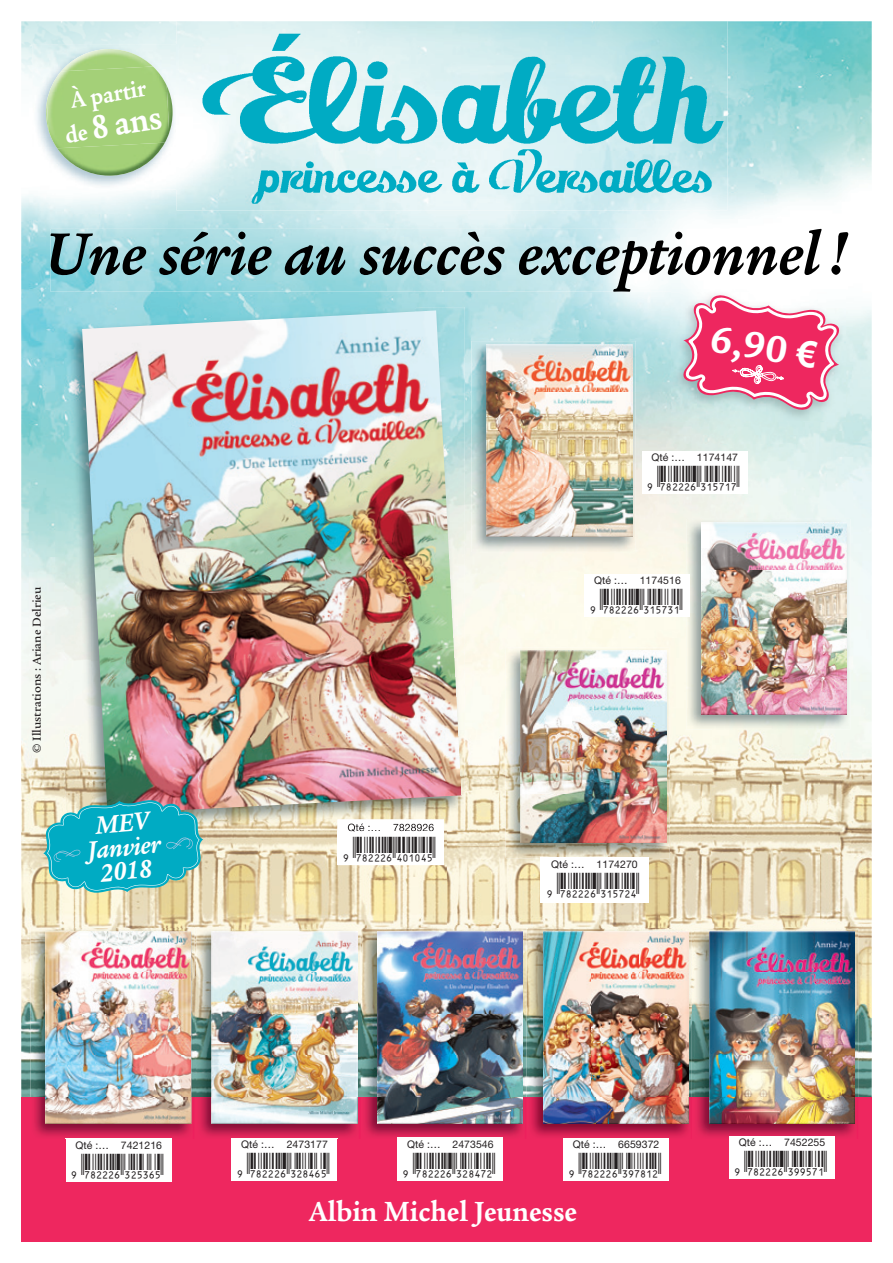
<style>
.page{position:relative;width:893px;height:1263px;background:#fff}
.page>*{position:absolute;margin:0;border:0;box-sizing:border-box;transform-origin:0 0}
.t1{font:italic 700 64.2px "Legacy Serif";color:#000;scale:.94 1}
.t2{font:700 40.5px "Legacy Sans";color:#fff}
.t3{font:700 35.85px "Legacy Serif";color:#fff;scale:.87 1}
.t4{font:700 30px "Legacy Serif";color:#fff;scale:.9 1}
.t5{font:27px "Ean P30 Lfz";color:#231f20}
.t6{font:italic 700 27px/24px "Legacy Serif";color:#fff;text-align:center;scale:.94 1}
.t7{font:700 24.9px "Legacy Serif";color:#fff;scale:.87 1}
.t8{font:500 12.45px "Legacy Serif";color:#231f20}
.t9{font:10.5px "Helvetica Neue";letter-spacing:.005em;color:#231f20}
.s1{font-size:24.9px}
.s2{font-family:"Arial";font-size:36px}
</style>
<div class="page">
<img style="left:21px;top:21px;width:155px;height:52px">
<img style="left:713px;top:21px;width:159px;height:198px">
<img style="left:21px;top:73px;width:53px;height:1024px">
<img style="left:74px;top:190px;width:639px;height:39px">
<img style="left:819px;top:307px;width:53px;height:790px">
<img style="left:74px;top:292px;width:597px;height:47px">
<img style="left:465px;top:339px;width:206px;height:53px">
<img style="left:447px;top:392px;width:52px;height:536px">
<img style="left:499px;top:658px;width:54px;height:439px">
<img style="left:660px;top:658px;width:52px;height:439px">
<img style="left:712px;top:729px;width:107px;height:199px">
<img style="left:74px;top:830px;width:373px;height:146px">
<img style="left:553px;top:858px;width:107px;height:70px">
<img style="left:194px;top:976px;width:2px;height:121px">
<img style="left:51px;top:229px;width:636px;height:63px">
<img style="left:176px;top:21px;width:551px;height:189px">
<div style="left:21px;top:1097px;width:851px;height:145px;background:#ee275f"></div>
<img style="left:33px;top:44px;width:145px;height:146px">
<img style="left:46px;top:49px;width:107px;height:81px">
<img style="left:57px;top:86px;width:116px;height:90px">
<img style="left:47px;top:67px;width:122px;height:81px">
<img style="left:671px;top:292px;width:174px;height:130px">
<img style="left:671px;top:289px;width:18px;height:3px">
<svg style="left:683px;top:294px;width:157px;height:117px"></svg>
<img style="left:528px;top:928px;width:164px;height:209px">
<img style="left:688px;top:931px;width:1px;height:166px">
<svg style="left:688px;top:1097px;width:1px;height:26px"></svg>
<img style="left:543px;top:931px;width:145px;height:192px">
<img style="left:694px;top:928px;width:164px;height:209px">
<img style="left:709px;top:931px;width:146px;height:192px">
<div style="left:337px;top:819px;width:107px;height:46px;background:#fff"></div>
<img style="left:66px;top:307px;width:399px;height:523px">
<img style="left:337px;top:819px;width:107px;height:11px">
<img style="left:348px;top:823px;width:86px;height:7px">
<img style="left:82px;top:310px;width:380px;height:504px">
<svg style="left:43px;top:800px;width:160px;height:93px;background:#33b1bd"></svg>
<div style="left:397px;top:1138px;width:106px;height:42px;background:#fff"></div>
<div style="left:66px;top:1139px;width:105px;height:42px;background:#fff"></div>
<div style="left:232px;top:1138px;width:105px;height:42px;background:#fff"></div>
<div style="left:563px;top:1138px;width:106px;height:42px;background:#fff"></div>
<div style="left:729px;top:1136px;width:106px;height:43px;background:#fff"></div>
<img style="left:31px;top:928px;width:163px;height:211px">
<img style="left:191px;top:931px;width:1px;height:166px">
<svg style="left:191px;top:1097px;width:1px;height:26px"></svg>
<img style="left:46px;top:931px;width:145px;height:192px">
<img style="left:196px;top:928px;width:330px;height:211px">
<img style="left:397px;top:1138px;width:106px;height:1px">
<img style="left:378px;top:931px;width:145px;height:192px">
<img style="left:232px;top:1138px;width:105px;height:1px">
<img style="left:212px;top:931px;width:145px;height:192px">
<img style="left:472px;top:341px;width:164px;height:211px">
<img style="left:487px;top:344px;width:145px;height:193px">
<img style="left:686px;top:519px;width:164px;height:210px">
<img style="left:702px;top:522px;width:145px;height:192px">
<img style="left:506px;top:647px;width:164px;height:211px">
<img style="left:521px;top:651px;width:145px;height:192px">
<div style="left:540px;top:857px;width:109px;height:45px;background:#fff"></div>
<div style="left:585px;top:574px;width:105px;height:43px;background:#fff"></div>
<p class="t7" style="left:68px;top:86px;width:89px;rotate:-9deg">À partir</p>
<h3 class="t3" style="left:61px;top:111px;width:114px;rotate:-9deg"><span class="s1">de</span> 8 ans</h3>
<h1 class="t1" style="left:44px;top:217px;width:857px">Une série au succès exceptionnel !</h1>
<h2 class="t2" style="left:714px;top:315px;width:109px;rotate:9deg">6,90 <span class="s2">€</span></h2>
<p class="t8" style="left:30px;top:753px;width:168px;rotate:-90deg">© Illustrations : Ariane Delrieu</p>
<p class="t6" style="left:84px;top:814px;width:81px;rotate:-5deg">MEV<br>Janvier<br>2018</p>
<p class="t5" style="left:344px;top:836px;width:93px">-:HSMCMG=YUVUYZ:</p>
<p class="t9" style="left:651px;top:451px;width:88px">Qté :… 1174147</p>
<p class="t5" style="left:648px;top:466px;width:93px">-:HSMCMG=XVZ\V\:</p>
<p class="t9" style="left:594px;top:574px;width:88px">Qté :… 1174516</p>
<p class="t5" style="left:591px;top:589px;width:93px">-:HSMCMG=XVZ\XV:</p>
<p class="t9" style="left:551px;top:858px;width:88px">Qté :… 1174270</p>
<p class="t5" style="left:548px;top:873px;width:93px">-:HSMCMG=XVZ\WY:</p>
<p class="t9" style="left:75px;top:1138px;width:88px">Qté :… 7421216</p>
<p class="t5" style="left:72px;top:1154px;width:93px">-:HSMCMG=XWZX[Z:</p>
<p class="t9" style="left:241px;top:1138px;width:88px">Qté :… 2473177</p>
<p class="t5" style="left:238px;top:1153px;width:93px">-:HSMCMG=XW]Y[Z:</p>
<p class="t9" style="left:407px;top:1138px;width:88px">Qté :… 2473546</p>
<p class="t5" style="left:404px;top:1153px;width:93px">-:HSMCMG=XW]Y\W:</p>
<p class="t9" style="left:573px;top:1138px;width:88px">Qté :… 6659372</p>
<p class="t5" style="left:569px;top:1153px;width:93px">-:HSMCMG=X^\]VW:</p>
<p class="t9" style="left:739px;top:1136px;width:88px">Qté :… 7452255</p>
<p class="t5" style="left:735px;top:1151px;width:93px">-:HSMCMG=X^^Z\V:</p>
<p class="t4" style="left:309px;top:1194px;width:299px">Albin Michel Jeunesse</p>
</div>
